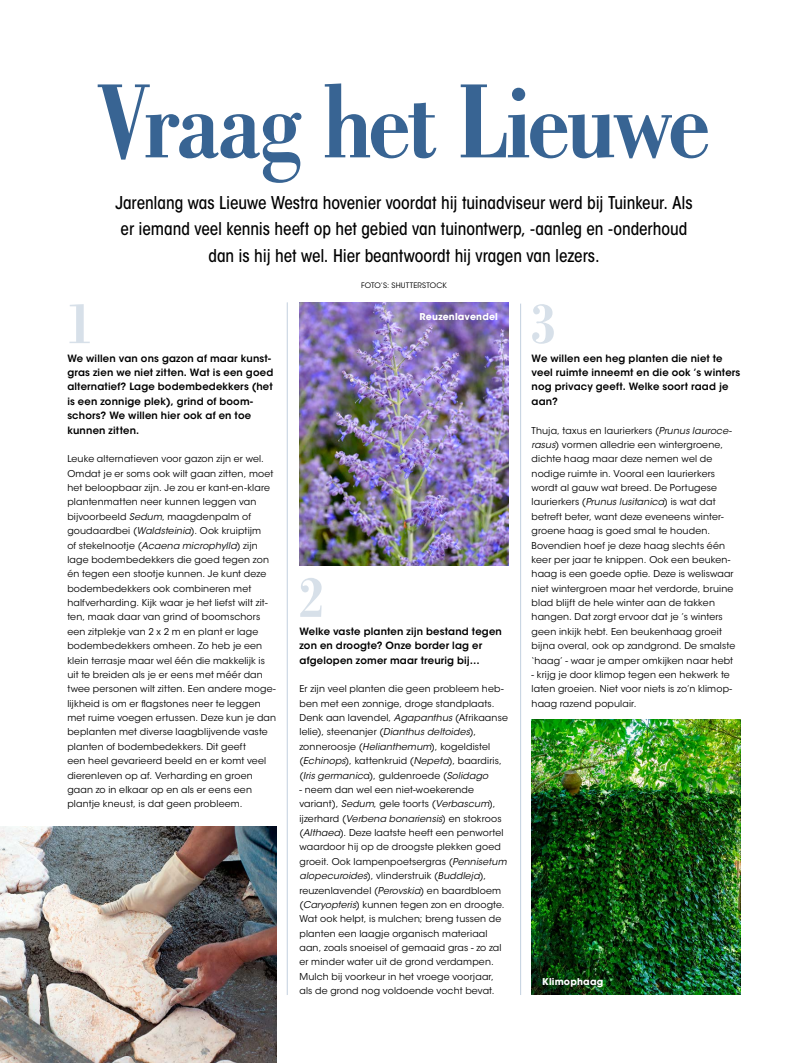
<style>
.page{position:relative;width:808px;height:1063px;background:#fff}
.page>*{position:absolute;margin:0;border:0;box-sizing:border-box;transform-origin:0 0}
.t1{font:700 condensed 112.5px "Bodoni Std";letter-spacing:-.04em;color:#386493}
.t2{font:700 condensed 62.5px "Bodoni Std";color:#d7e0e9}
.t3{font:500 condensed 17.5px/26.2px "ITC Avant Garde Std";letter-spacing:-.005em;color:#000;text-align:center}
.t4{font:600 10px/14.4px "ITC Avant Garde Std";letter-spacing:.015em;color:#000}
.t5{font:9.38px/14.4px "ITC Avant Garde Std";letter-spacing:.02em;color:#000}
.t6{font:700 9.38px "ITC Avant Garde Std";letter-spacing:.02em;color:#fff}
.t7{font:7.5px "ITC Avant Garde Std";letter-spacing:.025em;color:#000}
.s1{font-style:italic}
</style>
<div class="page">
<hr style="left:287px;top:302px;width:1px;height:693px;background:#c3d1df">
<hr style="left:520px;top:304px;width:1px;height:691px;background:#c3d1df">
<img style="left:0;top:827px;width:276px;height:236px">
<img style="left:299px;top:302px;width:209px;height:264px">
<img style="left:531px;top:719px;width:209px;height:276px">
<h1 class="t1" style="left:96px;top:60px;width:617px">Vraag het Lieuwe</h1>
<h3 class="t3" style="left:115px;top:190px;width:579px">Jarenlang was Lieuwe Westra hovenier voordat hij tuinadviseur werd bij Tuinkeur. Als er iemand veel kennis heeft op het gebied van tuinontwerp, -aanleg en -onderhoud dan is hij het wel. Hier beantwoordt hij vragen van lezers.</h3>
<p class="t7" style="left:361px;top:281px;width:87px">FOTO’S: SHUTTERSTOCK</p>
<h2 class="t2" style="left:67px;top:289px;width:26px">1</h2>
<h2 class="t2" style="left:532px;top:289px;width:26px">3</h2>
<p class="t6" style="left:420px;top:310px;width:80px">Reuzenlavendel</p>
<p class="t4" style="left:67px;top:351px;width:207px">We willen van ons gazon af maar kunst&shy;gras zien we niet zitten. Wat is een goed alternatief? Lage bodembedekkers (het is een zonnige plek), grind of boom&shy;schors? We willen hier ook af en toe kunnen zitten.</p>
<p class="t5" style="left:67px;top:452px;width:210px">Leuke alternatieven voor gazon zijn er wel.<br>Omdat je er soms ook wilt gaan zitten, moet het beloopbaar zijn. Je zou er kant-en-klare plantenmatten neer kunnen leggen van bijvoorbeeld <span class="s1">Sedum</span>, maagdenpalm of goudaardbei (<span class="s1">Waldsteinia</span>). Ook kruiptijm<br>of stekelnootje (<span class="s1">Acaena microphylla</span>) zijn lage bodembedekkers die goed tegen zon én tegen een stootje kunnen. Je kunt deze bodembedekkers ook combineren met halfverharding. Kijk waar je het liefst wilt zit&shy;ten, maak daar van grind of boomschors een zitplekje van 2 x 2 m en plant er lage bodembedekkers omheen. Zo heb je een klein terrasje maar wel één die makkelijk is uit te breiden als je er eens met méér dan twee personen wilt zitten. Een andere moge&shy;lijkheid is om er flagstones neer te leggen met ruime voegen ertussen. Deze kun je dan beplanten met diverse laagblijvende vaste planten of bodembedekkers. Dit geeft<br>een heel gevarieerd beeld en er komt veel dierenleven op af. Verharding en groen gaan zo in elkaar op en als er eens een plantje kneust, is dat geen probleem.</p>
<h2 class="t2" style="left:299px;top:563px;width:26px">2</h2>
<p class="t4" style="left:299px;top:624px;width:204px">Welke vaste planten zijn bestand tegen zon en droogte? Onze border lag er afgelopen zomer maar treurig bij…</p>
<p class="t5" style="left:299px;top:682px;width:210px">Er zijn veel planten die geen probleem heb&shy;ben met een zonnige, droge standplaats.<br>Denk aan lavendel, <span class="s1">Agapanthus</span> (Afrikaanse lelie), steenanjer (<span class="s1">Dianthus deltoides</span>), zonneroosje (<span class="s1">Helianthemum</span>), kogeldistel (<span class="s1">Echinops</span>), kattenkruid (<span class="s1">Nepeta</span>), baardiris, (<span class="s1">Iris germanic</span>a), guldenroede (<span class="s1">Solidago</span></p>
<p class="t5" style="left:299px;top:782px;width:209px">- neem dan wel een niet-woekerende variant), <span class="s1">Sedum</span>, gele toorts (<span class="s1">Verbascum</span>), ijzerhard (<span class="s1">Verbena bonariensis</span>) en stokroos (<span class="s1">Althaea</span>). Deze laatste heeft een penwortel waardoor hij op de droogste plekken goed groeit. Ook lampenpoetsergras (<span class="s1">Pennisetum alopecuroides</span>), vlinderstruik (<span class="s1">Buddleja</span>), reuzenlavendel (<span class="s1">Perovskia</span>) en baardbloem (<span class="s1">Caryopteris</span>) kunnen tegen zon en droogte.<br>Wat ook helpt, is mulchen; breng tussen de planten een laagje organisch materiaal aan, zoals snoeisel of gemaaid gras - zo zal er minder water uit de grond verdampen.<br>Mulch bij voorkeur in het vroege voorjaar, als de grond nog voldoende vocht bevat.</p>
<p class="t4" style="left:531px;top:351px;width:210px">We willen een heg planten die niet te veel ruimte inneemt en die ook ’s winters nog privacy geeft. Welke soort raad je aan?</p>
<p class="t5" style="left:531px;top:423px;width:205px">Thuja, taxus en laurierkers (<span class="s1">Prunus lauroce&shy;rasus</span>) vormen alledrie een wintergroene, dichte haag maar deze nemen wel de nodige ruimte in. Vooral een laurierkers wordt al gauw wat breed. De Portugese laurierkers (<span class="s1">Prunus lusitanica</span>) is wat dat betreft beter, want deze eveneens winter&shy;groene haag is goed smal te houden.<br>Bovendien hoef je deze haag slechts één keer per jaar te knippen. Ook een beuken&shy;haag is een goede optie. Deze is weliswaar niet wintergroen maar het verdorde, bruine blad blijft de hele winter aan de takken hangen. Dat zorgt ervoor dat je ’s winters geen inkijk hebt. Een beukenhaag groeit bijna overal, ook op zandgrond. De smalste ‘haag’ - waar je amper omkijken naar hebt</p>
<p class="t5" style="left:531px;top:667px;width:202px">- krijg je door klimop tegen een hekwerk te laten groeien. Niet voor niets is zo’n klimop&shy;haag razend populair.</p>
<p class="t6" style="left:542px;top:976px;width:63px">Klimophaag</p>
</div>
